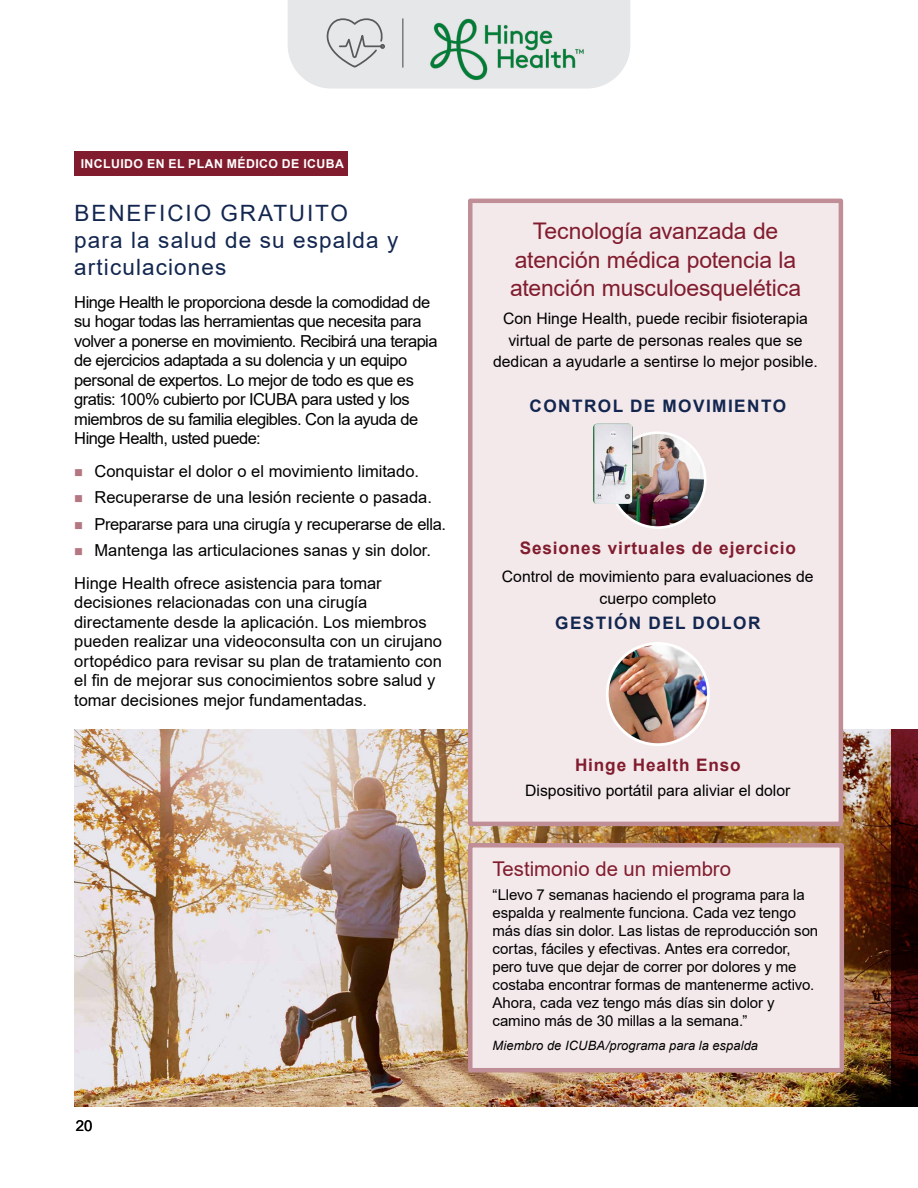
<style>
.page{position:relative;width:918px;height:1188px;background:#fff}
.page>*{position:absolute;margin:0;border:0;box-sizing:border-box;transform-origin:0 0}
.t1{font:22.95px/28.7px "Arial";letter-spacing:-.005em;color:#811c2e;text-align:center}
.t2{font:22.5px/27px "Arial";letter-spacing:.05em;color:#12264f}
.t3{font:20.4px "Arial";color:#811c2e}
.t4{font:700 17.25px "Arial";letter-spacing:.05em;color:#811c2e}
.t5{font:700 17.25px "Arial";letter-spacing:.085em;color:#12264f}
.t6{font:16.5px/19.5px "Arial";letter-spacing:-.005em;color:#000}
.t7{font:16.5px/19.5px "Arial";letter-spacing:-.03em;color:#000}
.t8{font:15.75px/21.5px "Arial";color:#000;text-align:center}
.t9{font:15px/18px "Arial";letter-spacing:-.005em;color:#000}
.t10{font:italic 12.9px "Arial";letter-spacing:.01em;color:#000}
.t11{font:700 12.3px "Arial";letter-spacing:.035em;color:#fff}
</style>
<div class="page">
<img style="left:74px;top:729px;width:817px;height:378px">
<svg style="left:288px;top:0;width:342px;height:89px"></svg>
<img style="left:424px;top:0;width:164px;height:82px">
<div style="left:468px;top:843px;width:376px;height:229px;background:#f3e8ea;border:4px solid #c08e96"></div>
<svg style="left:891px;top:729px;width:27px;height:378px"></svg>
<div style="left:470px;top:201px;width:371px;height:623px;background:#f3e8ea"></div>
<img style="left:610px;top:433px;width:95px;height:95px;border-radius:47px">
<div style="left:609px;top:431px;width:98px;height:98px;border:3px solid #fff;border-radius:50%"></div>
<img style="left:607px;top:643px;width:101px;height:102px;border-radius:51px">
<div style="left:606px;top:642px;width:104px;height:104px;border:3px solid #fff;border-radius:50%"></div>
<div style="left:468px;top:199px;width:375px;height:627px;border:4px solid #c08e96"></div>
<img style="left:593px;top:424px;width:40px;height:80px">
<div style="left:74px;top:151px;width:274px;height:25px;background:#811c2e"></div>
<p class="t11" style="left:81px;top:155px;width:265px">INCLUIDO EN EL PLAN MÉDICO DE ICUBA</p>
<h2 class="t2" style="left:74px;top:199px;width:326px">BENEFICIO GRATUITO para la salud de su espalda y articulaciones</h2>
<p class="t7" style="left:74px;top:292px;width:365px">Hinge Health le proporciona desde la comodidad de su hogar todas las herramientas que necesita para volver a ponerse en movimiento. Recibirá una terapia de ejercicios adaptada a su dolencia y un equipo personal de expertos. Lo mejor de todo es que es gratis: 100% cubierto por ICUBA para usted y los miembros de su familia elegibles. Con la ayuda de Hinge Health, usted puede:</p>
<p class="t6" style="left:94px;top:458px;width:353px;line-height:26.2px">Conquistar el dolor o el movimiento limitado.<br>Recuperarse de una lesión reciente o pasada.<br>Prepararse para una cirugía y recuperarse de ella.<br>Mantenga las articulaciones sanas y sin dolor.</p>
<p class="t6" style="left:74px;top:573px;width:369px">Hinge Health ofrece asistencia para tomar decisiones relacionadas con una cirugía directamente desde la aplicación. Los miembros pueden realizar una videoconsulta con un cirujano ortopédico para revisar su plan de tratamiento con el fin de mejorar sus conocimientos sobre salud y tomar decisiones mejor fundamentadas.</p>
<p class="t9" style="left:76px;top:1117px;width:18px">20</p>
<h1 class="t1" style="left:510px;top:217px;width:293px">Tecnología avanzada de atención médica potencia la atención musculoesquelética</h1>
<p class="t8" style="left:493px;top:308px;width:326px">Con Hinge Health, puede recibir fisioterapia virtual de parte de personas reales que se dedican a ayudarle a sentirse lo mejor posible.</p>
<p class="t5" style="left:530px;top:394px;width:258px">CONTROL DE MOVIMIENTO</p>
<p class="t4" style="left:520px;top:536px;width:278px">Sesiones virtuales de ejercicio</p>
<p class="t8" style="left:502px;top:566px;width:313px">Control de movimiento para evaluaciones de cuerpo completo</p>
<p class="t5" style="left:555px;top:611px;width:207px">GESTIÓN DEL DOLOR</p>
<p class="t4" style="left:575px;top:753px;width:167px">Hinge Health Enso</p>
<p class="t8" style="left:525px;top:779px;width:267px">Dispositivo portátil para aliviar el dolor</p>
<p class="t3" style="left:492px;top:855px;width:240px">Testimonio de un miembro</p>
<p class="t9" style="left:492px;top:886px;width:327px">“Llevo 7 semanas haciendo el programa para la espalda y realmente funciona. Cada vez tengo más días sin dolor. Las listas de reproducción son cortas, fáciles y efectivas. Antes era corredor, pero tuve que dejar de correr por dolores y me costaba encontrar formas de mantenerme activo.<br>Ahora, cada vez tengo más días sin dolor y camino más de 30 millas a la semana.”</p>
<p class="t10" style="left:492px;top:1037px;width:267px">Miembro de ICUBA/programa para la espalda</p>
</div>
